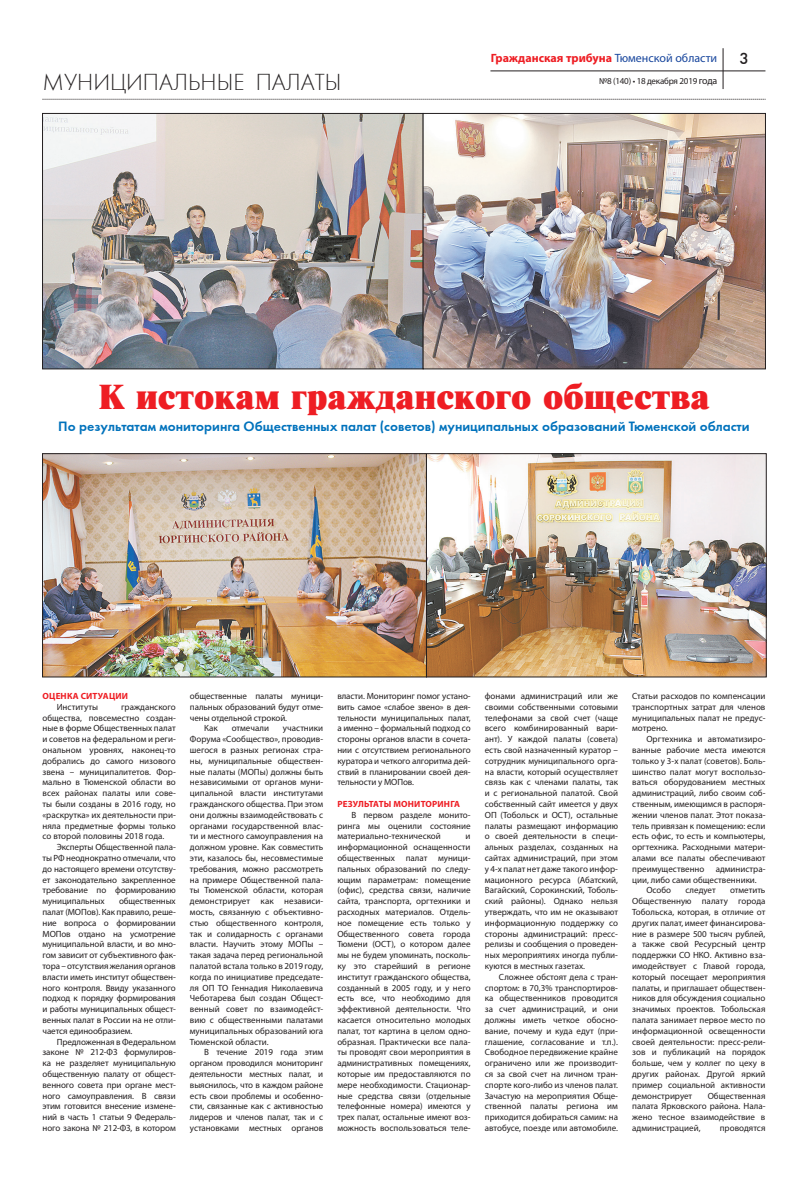
<style>
.page{position:relative;width:808px;height:1177px;background:#fff}
.page>*{position:absolute;margin:0;border:0;box-sizing:border-box;transform-origin:0 0}
.Газета_текст{font:33px "Newton XCTT";color:#ee1d23}
.Рубрика{font:24px "Futura Light C";color:#231f20}
.t1{font:16px "Futuris C";color:#231f20}
.Газета_текст-2{font:14px "Futura Demi C";color:#0072bc}
.t2{font:700 12px "Myriad Pro";color:#ee1d23}
.Газета_текст-3{font:9px/10.8px "Myriad Pro";color:#231f20;text-align:justify}
.Официоз1{font:700 9px "Myriad Pro";letter-spacing:.02em;color:#ee1d23}
.Газета_текст-4{font:9px "Myriad Pro";letter-spacing:-.025em;color:#231f20}
.s1{font-weight:400;color:#18469d}
.s2{font-size:10px}
</style>
<div class="page">
<hr style="left:723px;top:48px;width:1px;height:41px;background:#231f20">
<hr style="left:490px;top:71px;width:275px;height:1px;background:#231f20">
<svg style="left:43px;top:99px;width:722px;height:1px"></svg>
<img style="left:44px;top:115px;width:719px;height:252px">
<div style="left:42px;top:113px;width:381px;height:256px;border:1px solid #231f20"></div>
<div style="left:423px;top:113px;width:342px;height:256px;border:1px solid #231f20"></div>
<img style="left:44px;top:455px;width:720px;height:220px">
<div style="left:42px;top:453px;width:385px;height:224px;border:1px solid #231f20"></div>
<div style="left:426px;top:453px;width:340px;height:224px;border:1px solid #231f20"></div>
<p class="Рубрика" style="left:43px;top:69px;width:300px">МУНИЦИПАЛЬНЫЕ ПАЛАТЫ</p>
<h3 class="t2" style="left:491px;top:51px;width:228px">Гражданская трибуна <span class="s1">Тюменской области</span></h3>
<h3 class="t1" style="left:739px;top:49px;width:11px">3</h3>
<p class="Газета_текст-4" style="left:599px;top:76px;width:120px">№8 (140) • 18 декабря 2019 <span class="s2">года</span></p>
<p class="Газета_текст" style="left:98px;top:377px;width:613px">К истокам гражданского общества</p>
<p class="Газета_текст-2" style="left:58px;top:418px;width:693px">По результатам мониторинга Общественных палат (советов) муниципальных образований Тюменской области</p>
<p class="Официоз1" style="left:43px;top:690px;width:87px">ОЦЕНКА СИТУАЦИИ</p>
<p class="Газета_текст-3" style="left:57px;top:701px;width:43px">Институты</p>
<p class="Газета_текст-3" style="left:43px;top:701px;width:135px;text-indent:79px">гражданского общества, повсеместно создан&shy;ные в форме Общественных палат и советов на федеральном и реги&shy;ональном уровнях, наконец-то добрались до самого низового звена – муниципалитетов. Фор&shy;мально в Тюменской области во всех районах палаты или сове&shy;ты были созданы в 2016 году, но «раскрутка» их деятельности при&shy;няла предметные формы только со второй половины 2018 года.</p>
<p class="Газета_текст-3" style="left:43px;top:841px;width:135px;text-indent:14px">Эксперты Общественной пала&shy;ты РФ неоднократно отмечали, что до настоящего времени отсутству&shy;ет законодательно закрепленное требование по формированию муниципальных</p>
<p class="Газета_текст-3" style="left:43px;top:895px;width:135px;text-indent:77px">общественных палат (МОПов). Как правило, реше&shy;ние вопроса о формировании МОПов отдано на усмотрение муниципальной власти, и во мно&shy;гом зависит от субъективного фак&shy;тора – отсутствия желания органов власти иметь институт обществен&shy;ного контроля. Ввиду указанного подход к порядку формирования и работы муниципальных общест&shy;венных палат в России на не отли&shy;чается единообразием.</p>
<p class="Газета_текст-3" style="left:43px;top:1035px;width:135px;text-indent:14px">Предложенная в Федеральном законе № 212-ФЗ формулиров&shy;ка не разделяет муниципальную общественную палату от общест&shy;венного совета при органе мест&shy;ного самоуправления. В связи этим готовится внесение измене&shy;ний в часть 1 статьи 9 Федераль&shy;ного закона № 212-ФЗ, в котором</p>
<p class="Газета_текст-3" style="left:190px;top:690px;width:135px">общественные палаты муници&shy;пальных образований будут отме&shy;чены отдельной строкой.</p>
<p class="Газета_текст-3" style="left:204px;top:723px;width:15px">Как</p>
<p class="Газета_текст-3" style="left:232px;top:723px;width:39px">отмечали</p>
<p class="Газета_текст-3" style="left:190px;top:723px;width:135px;text-indent:93px">участники Форума «Сообщество», проводив&shy;шегося в разных регионах стра&shy;ны, муниципальные обществен&shy;ные палаты (МОПы) должны быть независимыми от органов муни&shy;ципальной власти институтами гражданского общества. При этом они должны взаимодействовать с органами государственной влас&shy;ти и местного самоуправления на должном уровне. Как совместить эти, казалось бы, несовместимые требования, можно рассмотреть на примере Общественной пала&shy;ты Тюменской области, которая демонстрирует как независи&shy;мость, связанную с объективно&shy;стью общественного контроля, так и солидарность с органами власти. Научить этому МОПы – такая задача перед региональной палатой встала только в 2019 году, когда по инициативе председате&shy;ля ОП ТО Геннадия Николаевича Чеботарева был создан Общест&shy;венный совет по взаимодейст&shy;вию с общественными палатами муниципальных образований юга Тюменской области.</p>
<p class="Газета_текст-3" style="left:190px;top:1046px;width:135px;text-indent:14px">В течение 2019 года этим органом проводился мониторинг деятельности местных палат, и выяснилось, что в каждом районе есть свои проблемы и особенно&shy;сти, связанные как с активностью лидеров и членов палат, так и с установками местных органов</p>
<p class="Газета_текст-3" style="left:337px;top:690px;width:135px">власти. Мониторинг помог устано&shy;вить самое «слабое звено» в дея&shy;тельности муниципальных палат, а именно – формальный подход со стороны органов власти в сочета&shy;нии с отсутствием регионального куратора и четкого алгоритма дей&shy;ствий в планировании своей дея&shy;тельности у МОПов.</p>
<p class="Официоз1" style="left:337px;top:798px;width:124px">РЕЗУЛЬТАТЫ МОНИТОРИНГА</p>
<p class="Газета_текст-3" style="left:337px;top:809px;width:135px;text-indent:14px">В первом разделе монито&shy;ринга мы оценили состояние материально-технической</p>
<p class="Газета_текст-3" style="left:337px;top:830px;width:135px;text-indent:128px">и информационной оснащенности общественных палат муници&shy;пальных образований по следу&shy;ющим параметрам: помещение (офис), средства связи, наличие сайта, транспорта, оргтехники и расходных материалов. Отдель&shy;ное помещение есть только у Общественного совета города Тюмени (ОСТ), о котором далее мы не будем упоминать, посколь&shy;ку это старейший в регионе институт гражданского общества, созданный в 2005 году, и у него есть все, что необходимо для эффективной деятельности. Что касается относительно молодых палат, тот картина в целом одно&shy;образная. Практически все пала&shy;ты проводят свои мероприятия в административных помещениях, которые им предоставляются по мере необходимости. Стационар&shy;ные средства связи (отдельные телефонные номера) имеются у трех палат, остальные имеют воз&shy;можность воспользоваться теле-</p>
<p class="Газета_текст-3" style="left:485px;top:690px;width:135px">фонами администраций или же своими собственными сотовыми телефонами за свой счет (чаще всего комбинированный вари&shy;ант). У каждой палаты (совета) есть свой назначенный куратор – сотрудник муниципального орга&shy;на власти, который осуществляет связь как с членами палаты, так и с региональной палатой. Свой собственный сайт имеется у двух ОП (Тобольск и ОСТ), остальные палаты размещают информацию о своей деятельности в специ&shy;альных разделах, созданных на сайтах администраций, при этом у 4-х палат нет даже такого инфор&shy;мационного ресурса (Абатский, Вагайский, Сорокинский, Тоболь&shy;ский районы). Однако нельзя утверждать, что им не оказывают информационную поддержку со стороны администраций: пресс&shy;релизы и сообщения о проведен&shy;ных мероприятиях иногда публи&shy;куются в местных газетах.</p>
<p class="Газета_текст-3" style="left:485px;top:971px;width:135px;text-indent:14px">Сложнее обстоят дела с тран&shy;спортом: в 70,3% транспортиров&shy;ка общественников проводится за счет администраций, и они должны иметь четкое обосно&shy;вание, почему и куда едут (при&shy;глашение, согласование и т.п.).<br>Свободное передвижение крайне ограничено или же производит&shy;ся за свой счет на личном тран&shy;спорте кого-либо из членов палат.<br>Зачастую на мероприятия Обще&shy;ственной палаты региона им приходится добираться самим: на автобусе, поезде или автомобиле.</p>
<p class="Газета_текст-3" style="left:632px;top:690px;width:135px">Статьи расходов по компенсации транспортных затрат для членов муниципальных палат не предус&shy;мотрено.</p>
<p class="Газета_текст-3" style="left:632px;top:733px;width:135px;text-indent:14px">Оргтехника и автоматизиро&shy;ванные рабочие места имеются только у 3-х палат (советов). Боль&shy;шинство палат могут воспользо&shy;ваться оборудованием местных администраций, либо своим соб&shy;ственным, имеющимся в распоря&shy;жении членов палат. Этот показа&shy;тель привязан к помещению: если есть офис, то есть и компьютеры, оргтехника. Расходными матери&shy;алами все палаты обеспечивают преимущественно администра&shy;ции, либо сами общественники.</p>
<p class="Газета_текст-3" style="left:646px;top:884px;width:26px">Особо</p>
<p class="Газета_текст-3" style="left:685px;top:884px;width:32px">следует</p>
<p class="Газета_текст-3" style="left:632px;top:884px;width:135px;text-indent:98px">отметить Общественную палату города Тобольска, которая, в отличие от других палат, имеет финансирова&shy;ние в размере 500 тысяч рублей, а также свой Ресурсный центр поддержки СО НКО. Активно вза&shy;имодействует с Главой города, который посещает мероприятия палаты, и приглашает обществен&shy;ников для обсуждения социально значимых проектов. Тобольская палата занимает первое место по информационной освещенности своей деятельности: пресс-рели&shy;зов и публикаций на порядок больше, чем у коллег по цеху в других районах. Другой яркий пример социальной активности демонстрирует</p>
<p class="Газета_текст-3" style="left:632px;top:1089px;width:135px;text-indent:76px">Общественная палата Ярковского района. Нала&shy;жено тесное взаимодействие в администрацией,</p>
<p class="Газета_текст-3" style="left:720px;top:1122px;width:47px">проводятся</p>
</div>
